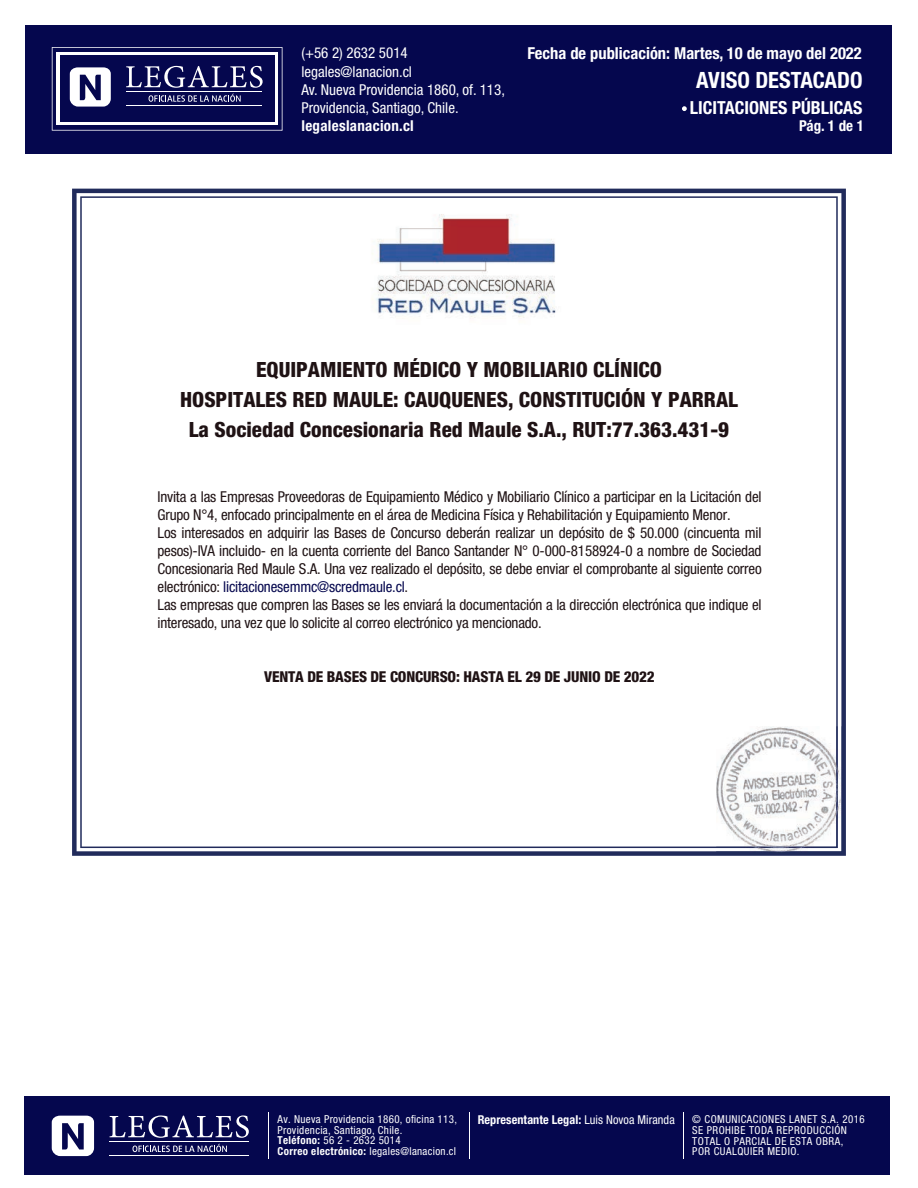
<style>
.page{position:relative;width:918px;height:1188px;background:#fff}
.page>*{position:absolute;margin:0;border:0;box-sizing:border-box;transform-origin:0 0}
.t1{font:700 condensed 22.5px "Helvetica Neue LT Std";color:#fff}
.t2{font:800 condensed 21px/30px "Helvetica Neue LT Std";color:#1f1214;text-align:center}
.t3{font:700 condensed 18px "Helvetica Neue LT Std";color:#fff}
.t4{font:700 condensed 16.5px "Helvetica Neue LT Std";color:#fff}
.t5{font:condensed 15px/18px "Helvetica Neue LT Std";letter-spacing:-.01em;color:#1f1214}
.t6{font:condensed 15px/18px "Helvetica Neue LT Std";color:#fff}
.t7{font:800 condensed 15px "Helvetica Neue LT Std";letter-spacing:-.01em;color:#1f1214}
.t8{font:700 condensed 15px "Helvetica Neue LT Std";letter-spacing:.02em;color:#fff}
.t9{font:700 condensed 12.3px "Helvetica Neue LT Std";letter-spacing:.005em;color:#fff}
.t10{font:condensed 10.95px/10.6px "Helvetica Neue LT Std";letter-spacing:.04em;color:#fff}
.s1{color:#05074e}
.s2{font-weight:700}
.s3{font-weight:400}
</style>
<div class="page">
<div style="left:26px;top:25px;width:866px;height:129px;background:#05074e"></div>
<svg style="left:52px;top:47px;width:231px;height:84px"></svg>
<hr style="left:126px;top:105px;width:136px;height:1px;background:#fff">
<div style="left:24px;top:1096px;width:865px;height:79px;background:#05074e"></div>
<hr style="left:269px;top:1113px;width:1px;height:46px;background:#fff">
<hr style="left:469px;top:1113px;width:1px;height:46px;background:#fff">
<hr style="left:684px;top:1113px;width:1px;height:46px;background:#fff">
<svg style="left:110px;top:1115px;width:139px;height:23px"></svg>
<svg style="left:133px;top:1144px;width:94px;height:8px"></svg>
<svg style="left:52px;top:1116px;width:42px;height:40px"></svg>
<hr style="left:110px;top:1155px;width:139px;height:1px;background:#fff">
<hr style="left:110px;top:1141px;width:139px;height:1px;background:#fff">
<svg style="left:682px;top:106px;width:5px;height:5px"></svg>
<svg style="left:72px;top:189px;width:774px;height:667px"></svg>
<svg style="left:80px;top:196px;width:758px;height:652px"></svg>
<img style="left:299px;top:203px;width:320px;height:123px">
<img style="left:716px;top:726px;width:128px;height:128px">
<img style="left:716px;top:726px;width:122px;height:122px">
<p class="t6" style="left:301px;top:44px;width:205px">(+56 2) 2632 5014 legales@lanacion.cl<br>Av. Nueva Providencia 1860, of. 113,<br>Providencia, Santiago, Chile.</p>
<p class="t8" style="left:301px;top:116px;width:114px">legaleslanacion.cl</p>
<p class="t4" style="left:528px;top:43px;width:336px">Fecha de publicación: Martes, 10 de mayo del 2022</p>
<h1 class="t1" style="left:696px;top:67px;width:168px">AVISO DESTACADO</h1>
<p class="t8" style="left:799px;top:116px;width:66px">Pág. 1 de 1</p>
<p class="t3" style="left:690px;top:97px;width:174px">LICITACIONES PÚBLICAS</p>
<h2 class="t2" style="left:180px;top:354px;width:559px">EQUIPAMIENTO MÉDICO Y MOBILIARIO CLÍNICO<br>HOSPITALES RED MAULE: CAUQUENES, CONSTITUCIÓN Y PARRAL<br>La Sociedad Concesionaria Red Maule S.A., RUT:77.363.431-9</h2>
<p class="t5" style="left:158px;top:487px;width:606px">Invita a las Empresas Proveedoras de Equipamiento Médico y Mobiliario Clínico a participar en la Licitación del Grupo N°4, enfocado principalmente en el área de Medicina Física y Rehabilitación y Equipamiento Menor.<br>Los interesados en adquirir las Bases de Concurso deberán realizar un depósito de $ 50.000 (cincuenta mil pesos)-IVA incluido- en la cuenta corriente del Banco Santander N° 0-000-8158924-0 a nombre de Sociedad Concesionaria Red Maule S.A. Una vez realizado el depósito, se debe enviar el comprobante al siguiente correo electrónico: <span class="s1">licitacionesemmc@scredmaule.cl</span>.<br>Las empresas que compren las Bases se les enviará la documentación a la dirección electrónica que indique el interesado, una vez que lo solicite al correo electrónico ya mencionado.</p>
<p class="t7" style="left:264px;top:667px;width:392px">VENTA DE BASES DE CONCURSO: HASTA EL 29 DE JUNIO DE 2022</p>
<p class="t10" style="left:278px;top:1114px;width:181px">Av. Nueva Providencia 1860, oficina 113, Providencia, Santiago, Chile.<br><span class="s2">Teléfono:</span> 56 2 - 2632 5014<br><span class="s2">Correo electrónico:</span> legales@lanacion.cl</p>
<p class="t9" style="left:478px;top:1112px;width:199px">Representante Legal: <span class="s3">Luis Novoa Miranda</span></p>
<p class="t10" style="left:692px;top:1114px;width:174px">© COMUNICACIONES LANET S.A. 2016<br>SE PROHIBE TODA REPRODUCCIÓN<br>TOTAL O PARCIAL DE ESTA OBRA,<br>POR CUALQUIER MEDIO.</p>
</div>
